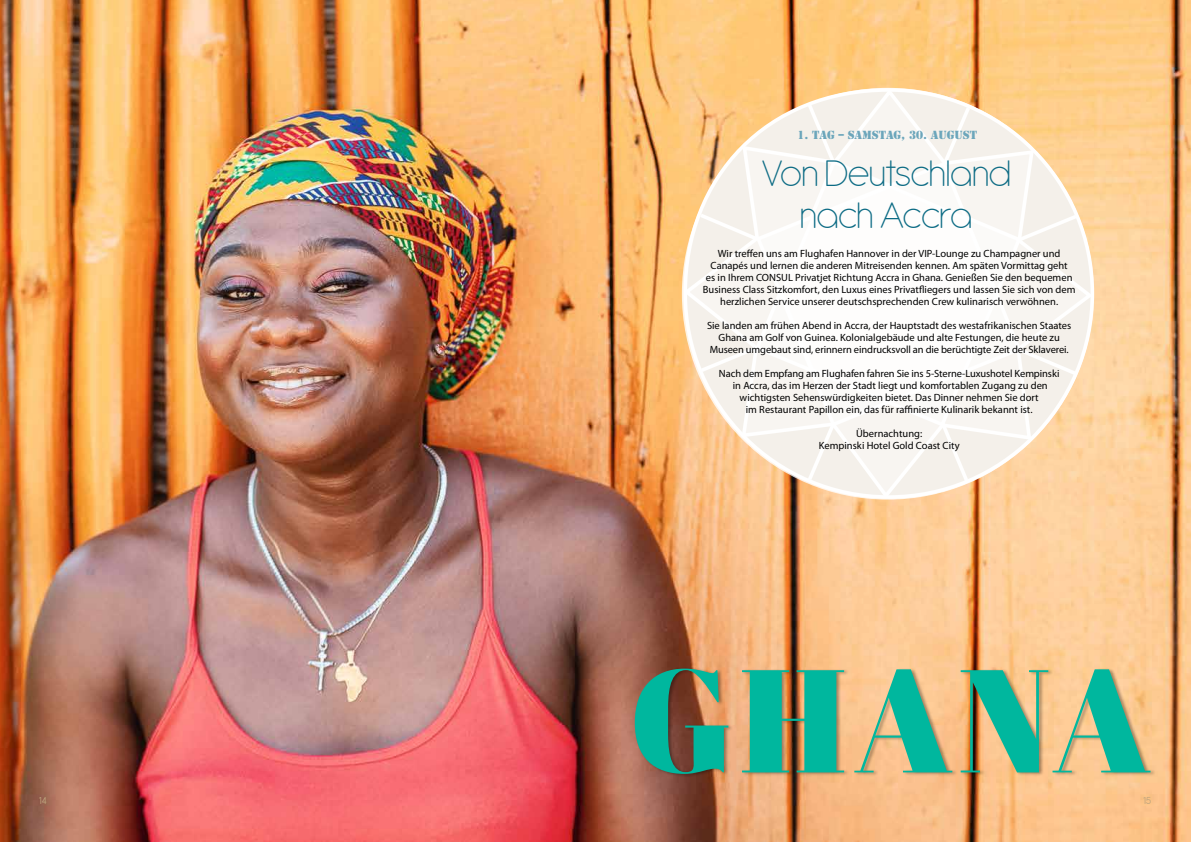
<style>
.page{position:relative;width:1191px;height:842px;background:#fff}
.page>*{position:absolute;margin:0;border:0;box-sizing:border-box;transform-origin:0 0}
.t1{font:900 146px "Abril Display";letter-spacing:.06em;color:#00b79e}
.t2{font:200 40px/42px "Antipasto";letter-spacing:-.03em;color:#0c6b84;text-align:center}
.t3{font:11px "Stencil Std";color:#6ca6bb}
.t4{font:11px "Antipasto";color:#bea47e}
.t5{font:10.5px/12px "Myriad Pro";color:#000;text-align:center}
</style>
<div class="page">
<img style="left:0;top:0;width:1191px;height:842px">
<div style="left:634px;top:667px;width:522px;height:111px;background:#000;opacity:.35"></div>
<svg style="left:681px;top:87px;width:414px;height:414px;background:#fac98d"></svg>
<div style="left:682px;top:88px;width:411px;height:412px;background:linear-gradient(to right,#f9f7f3,#f9f7f3);border-radius:50%"></div>
<p class="t3" style="left:797px;top:127px;width:181px">1. TAG – SAMSTAG, 30. AUGUST</p>
<h2 class="t2" style="left:761px;top:153px;width:251px">Von Deutschland nach Accra</h2>
<p class="t5" style="left:703px;top:247px;width:374px">Wir treffen uns am Flughafen Hannover in der VIP-Lounge zu Champagner und Canapés und lernen die anderen Mitreisenden kennen. Am späten Vormittag geht<br>es in Ihrem CONSUL Privatjet Richtung Accra in Ghana. Genießen Sie den bequemen Business Class Sitzkomfort, den Luxus eines Privatfliegers und lassen Sie sich von dem herzlichen Service unserer deutschsprechenden Crew kulinarisch verwöhnen.</p>
<p class="t5" style="left:707px;top:319px;width:366px">Sie landen am frühen Abend in Accra, der Hauptstadt des westafrikanischen Staates<br>Ghana am Golf von Guinea. Kolonialgebäude und alte Festungen, die heute zu<br>Museen umgebaut sind, erinnern eindrucksvoll an die berüchtigte Zeit der Sklaverei.</p>
<p class="t5" style="left:719px;top:367px;width:342px">Nach dem Empfang am Flughafen fahren Sie ins 5-Sterne-Luxushotel Kempinski in Accra, das im Herzen der Stadt liegt und komfortablen Zugang zu den wichtigsten Sehenswürdigkeiten bietet. Das Dinner nehmen Sie dort<br>im Restaurant Papillon ein, das für raffinierte Kulinarik bekannt ist.</p>
<p class="t5" style="left:818px;top:427px;width:142px">Übernachtung:<br>Kempinski Hotel Gold Coast City</p>
<h1 class="t1" style="left:631px;top:617px;width:521px">GHANA</h1>
<p class="t4" style="left:39px;top:794px;width:9px">14</p>
<p class="t4" style="left:1143px;top:794px;width:10px">15</p>
</div>
